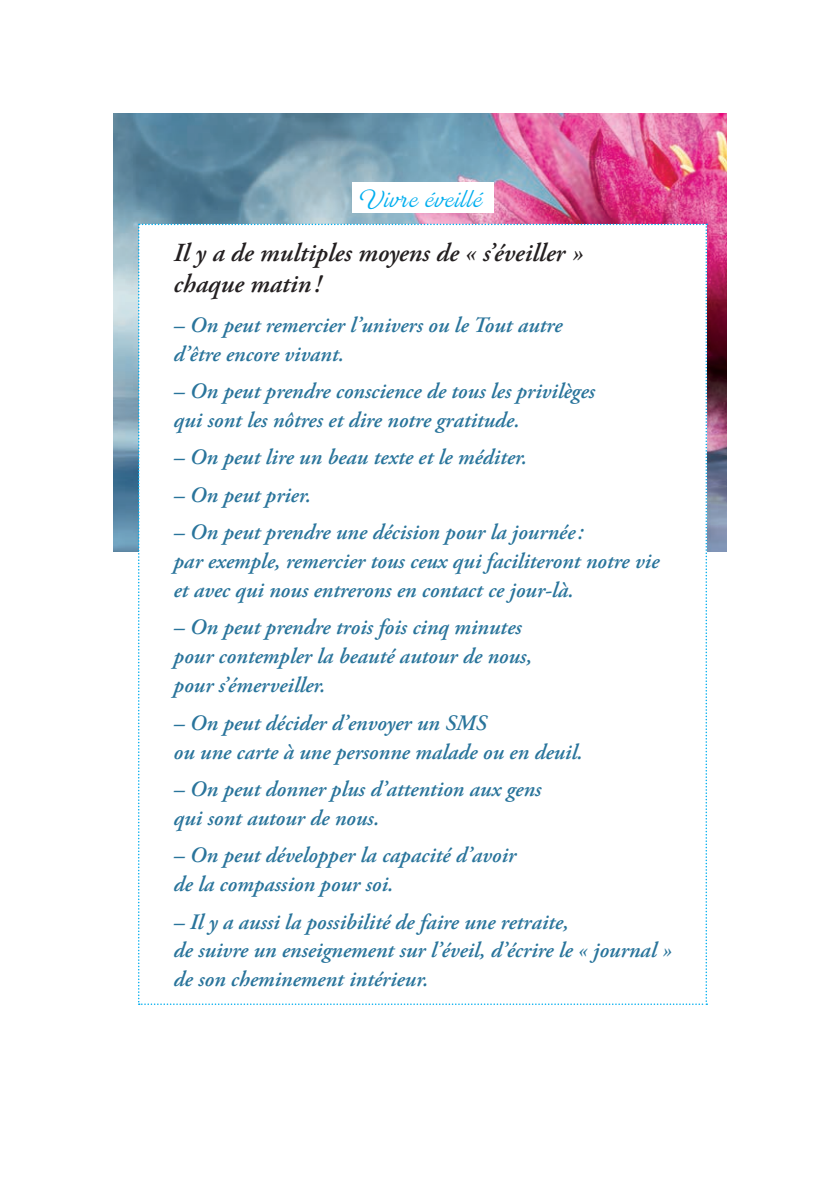
<style>
.page{position:relative;width:840px;height:1191px;background:#fff}
.page>*{position:absolute;margin:0;border:0;box-sizing:border-box;transform-origin:0 0}
.t1{font:italic 600 26px/30.4px "Adobe Garamond Pro";color:#231f20}
.t2{font:26px "Brand Light Standard";letter-spacing:.05em;color:#00aeef}
.t3{font:italic 600 22px/28.8px "Adobe Garamond Pro";color:#29749b}
</style>
<div class="page">
<img style="left:113px;top:113px;width:613px;height:439px">
<svg style="left:138px;top:224px;width:569px;height:781px"></svg>
<div style="left:351px;top:182px;width:142px;height:31px;background:#fff"></div>
<p class="t2" style="left:361px;top:190px;width:123px">Vivre éveillé</p>
<p class="t1" style="left:173px;top:243px;width:410px">Il y a de multiples moyens de « s’éveiller » chaque matin !</p>
<p class="t3" style="left:173px;top:315px;width:390px">– On peut remercier l’univers ou le Tout autre d’être encore vivant.</p>
<p class="t3" style="left:173px;top:381px;width:423px">– On peut prendre conscience de tous les privilèges qui sont les nôtres et dire notre gratitude.</p>
<p class="t3" style="left:173px;top:448px;width:355px">– On peut lire un beau texte et le méditer.</p>
<p class="t3" style="left:173px;top:485px;width:139px">– On peut prier.</p>
<p class="t3" style="left:173px;top:522px;width:487px">– On peut prendre une décision pour la journée :<br>par exemple, remercier tous ceux qui faciliteront notre vie et avec qui nous entrerons en contact ce jour-là.</p>
<p class="t3" style="left:173px;top:617px;width:360px">– On peut prendre trois fois cinq minutes pour contempler la beauté autour de nous, pour s’émerveiller.</p>
<p class="t3" style="left:173px;top:713px;width:410px">– On peut décider d’envoyer un SMS<br>ou une carte à une personne malade ou en deuil.</p>
<p class="t3" style="left:173px;top:779px;width:369px">– On peut donner plus d’attention aux gens qui sont autour de nous.</p>
<p class="t3" style="left:173px;top:845px;width:344px">– On peut développer la capacité d’avoir de la compassion pour soi.</p>
<p class="t3" style="left:173px;top:912px;width:499px">– Il y a aussi la possibilité de faire une retraite,<br>de suivre un enseignement sur l’éveil, d’écrire le « journal » de son cheminement intérieur.</p>
</div>
